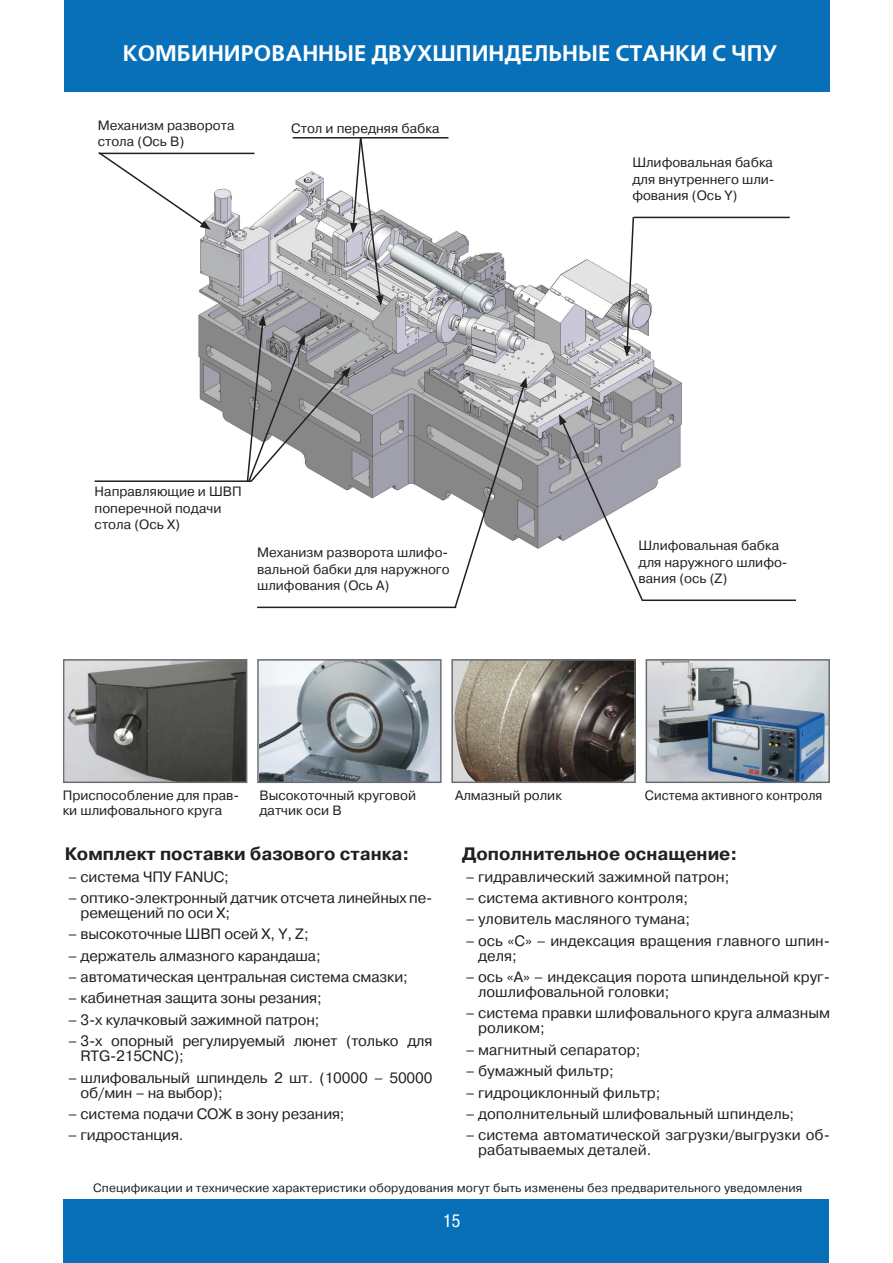
<style>
.page{position:relative;width:893px;height:1263px;background:#fff}
.page>*{position:absolute;margin:0;border:0;box-sizing:border-box;transform-origin:0 0}
.t1{font:700 22.5px "Free Set C";color:#fff}
.t2{font:700 18px "Pragmatica C";color:#231f20}
.t3{font:condensed 18px "Helvetica Neue LTCYR";color:#fff}
.t4{font:15px/15px "Pragmatica C";color:#231f20}
.t5{font:13.5px/16.5px "Pragmatica C";color:#231f20}
.t6{font:13.5px "Pragmatica C";color:#231f20;scale:.95 1}
.t7{font:12px "Pragmatica C";letter-spacing:.01em;color:#231f20}
</style>
<div class="page">
<div style="left:64px;top:1199px;width:765px;height:64px;background:#0870b9"></div>
<div style="left:65px;top:0;width:765px;height:92px;background:#0870b9"></div>
<img style="left:198px;top:171px;width:489px;height:378px">
<svg style="left:350px;top:139px;width:34px;height:167px"></svg>
<hr style="left:293px;top:137px;width:155px;height:2px;background:#231f20">
<hr style="left:634px;top:217px;width:156px;height:1px;background:#231f20">
<svg style="left:623px;top:215px;width:12px;height:142px"></svg>
<hr style="left:643px;top:599px;width:153px;height:2px;background:#231f20">
<svg style="left:559px;top:414px;width:86px;height:188px"></svg>
<hr style="left:257px;top:607px;width:199px;height:1px;background:#231f20">
<svg style="left:453px;top:377px;width:74px;height:232px"></svg>
<hr style="left:95px;top:480px;width:156px;height:2px;background:#231f20">
<svg style="left:246px;top:315px;width:105px;height:169px;background:#9b9a9c"></svg>
<hr style="left:99px;top:153px;width:155px;height:1px;background:#231f20">
<svg style="left:98px;top:152px;width:113px;height:78px"></svg>
<img style="left:66px;top:662px;width:178px;height:118px">
<div style="left:63px;top:659px;width:184px;height:124px;border:2px solid #6c6d70"></div>
<img style="left:260px;top:662px;width:179px;height:118px">
<div style="left:257px;top:659px;width:185px;height:124px;border:2px solid #6c6d70"></div>
<img style="left:454px;top:662px;width:179px;height:118px">
<div style="left:451px;top:659px;width:185px;height:124px;border:2px solid #6c6d70"></div>
<img style="left:649px;top:662px;width:178px;height:118px">
<div style="left:646px;top:659px;width:184px;height:124px;border:2px solid #6c6d70"></div>
<h1 class="t1" style="left:123px;top:40px;width:656px">Комбинированные двухшпиндельные станки с ЧПУ</h1>
<p class="t5" style="left:98px;top:117px;width:138px">Механизм разворота стола (Ось B)</p>
<p class="t5" style="left:291px;top:120px;width:150px">Стол и передняя бабка</p>
<p class="t5" style="left:95px;top:484px;width:149px">Направляющие и ШВП поперечной подачи стола (Ось X)</p>
<p class="t5" style="left:257px;top:544px;width:194px;text-align:justify">Механизм разворота шлифо&shy;вальной бабки для наружного шлифования (Ось A)</p>
<p class="t5" style="left:632px;top:155px;width:144px;text-align:justify">Шлифовальная бабка для внутреннего шли&shy;фования (Ось Y)</p>
<p class="t5" style="left:639px;top:537px;width:151px">Шлифовальная бабка для наружного шлифо&shy;вания (ось (Z)</p>
<p class="t5" style="left:63px;top:788px;width:178px;line-height:15px">Приспособление для прав&shy;ки шлифовального круга</p>
<p class="t5" style="left:259px;top:787px;width:158px">Высокоточный круговой</p>
<p class="t5" style="left:455px;top:787px;width:108px">Алмазный ролик</p>
<p class="t6" style="left:645px;top:788px;width:188px">Система активного контроля</p>
<p class="t5" style="left:259px;top:802px;width:84px">датчик оси В</p>
<p class="t2" style="left:65px;top:844px;width:346px">Комплект поставки базового станка:</p>
<p class="t4" style="left:68px;top:869px;width:162px">– система ЧПУ FANUC;</p>
<p class="t4" style="left:81px;top:890px;width:353px;text-indent:-12px">– оптико-электронный датчик отсчета линейных пе&shy;ремещений по оси X;</p>
<p class="t4" style="left:68px;top:927px;width:242px">– высокоточные ШВП осей X, Y, Z;</p>
<p class="t4" style="left:68px;top:948px;width:254px">– держатель алмазного карандаша;</p>
<p class="t4" style="left:68px;top:970px;width:341px">– автоматическая центральная система смазки;</p>
<p class="t4" style="left:68px;top:991px;width:255px">– кабинетная защита зоны резания;</p>
<p class="t4" style="left:68px;top:1012px;width:253px">– 3-х кулачковый зажимной патрон;</p>
<p class="t4" style="left:81px;top:1034px;width:353px;text-indent:-12px">– 3-х опорный регулируемый люнет (только для<br>RTG-215CNC);</p>
<p class="t4" style="left:81px;top:1070px;width:353px;text-indent:-12px">– шлифовальный шпиндель 2 шт. (10000 – 50000 об/мин – на выбор);</p>
<p class="t4" style="left:68px;top:1106px;width:278px">– система подачи СОЖ в зону резания;</p>
<p class="t4" style="left:68px;top:1128px;width:117px">– гидростанция.</p>
<p class="t2" style="left:462px;top:844px;width:277px">Дополнительное оснащение:</p>
<p class="t4" style="left:466px;top:869px;width:265px">– гидравлический зажимной патрон;</p>
<p class="t4" style="left:466px;top:890px;width:224px">– система активного контроля;</p>
<p class="t4" style="left:466px;top:912px;width:226px">– уловитель масляного тумана;</p>
<p class="t4" style="left:478px;top:933px;width:353px;text-indent:-12px">– ось «С» – индексация вращения главного шпин&shy;деля;</p>
<p class="t4" style="left:478px;top:970px;width:353px;text-indent:-12px">– ось «А» – индексация порота шпиндельной круг&shy;лошлифовальной головки;</p>
<p class="t4" style="left:478px;top:1006px;width:353px;text-indent:-12px">– система правки шлифовального круга алмазным роликом;</p>
<p class="t4" style="left:466px;top:1042px;width:176px">– магнитный сепаратор;</p>
<p class="t4" style="left:466px;top:1064px;width:150px">– бумажный фильтр;</p>
<p class="t4" style="left:466px;top:1085px;width:196px">– гидроциклонный фильтр;</p>
<p class="t4" style="left:466px;top:1106px;width:330px">– дополнительный шлифовальный шпиндель;</p>
<p class="t4" style="left:478px;top:1128px;width:353px;text-indent:-12px">– система автоматической загрузки/выгрузки об&shy;рабатываемых деталей.</p>
<p class="t7" style="left:93px;top:1181px;width:710px">Спецификации и технические характеристики оборудования могут быть изменены без предварительного уведомления</p>
<p class="t3" style="left:443px;top:1210px;width:19px">15</p>
</div>
